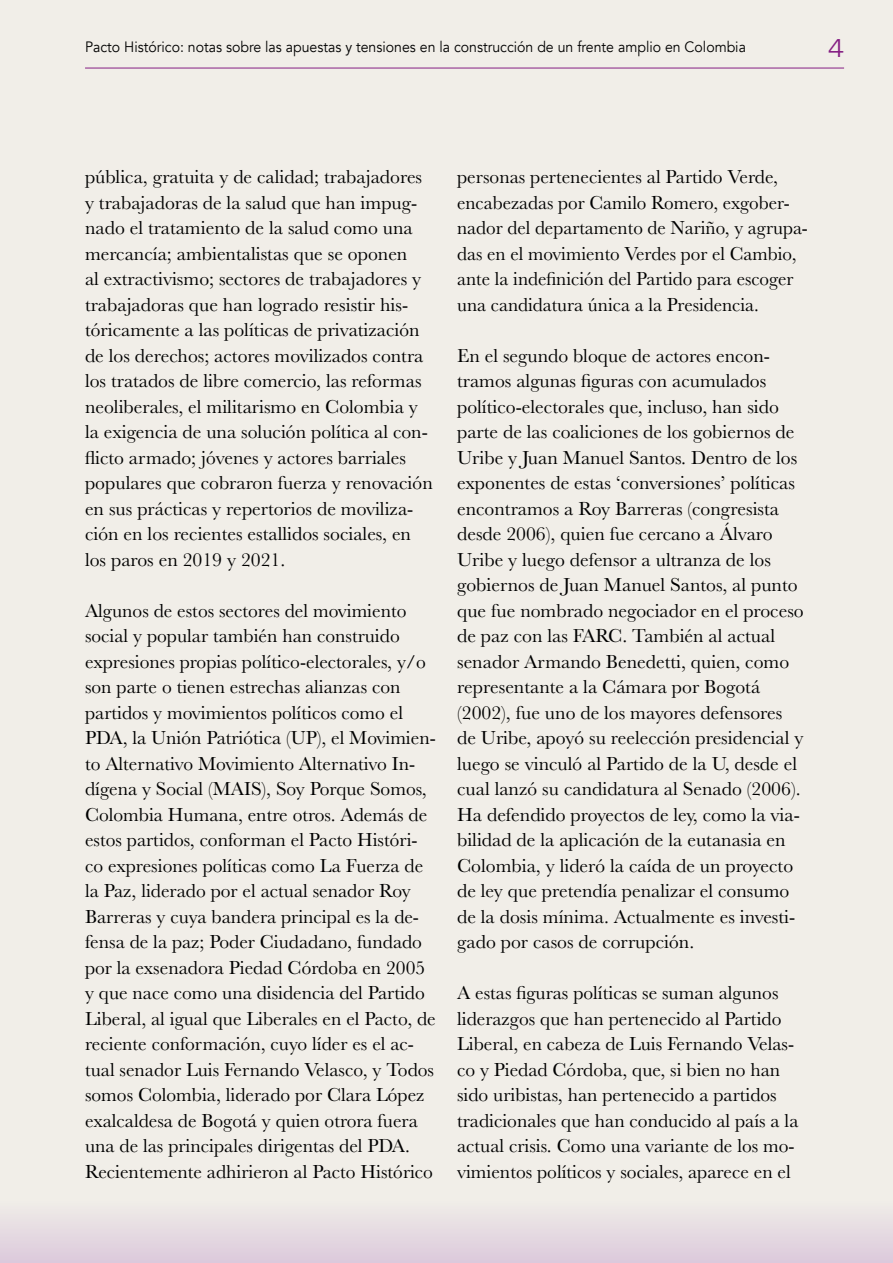
<style>
.page{position:relative;width:893px;height:1263px;background:#f1eee8}
.page>*{position:absolute;margin:0;border:0;box-sizing:border-box;transform-origin:0 0}
.t1{font:300 25.5px "Avenir";color:#851f83;scale:1.2 1}
.t2{font:19.5px/25.5px "Baskerville";color:#000}
.t3{font:15px "Avenir";color:#000;scale:.94 1}
</style>
<div class="page">
<hr style="left:85px;top:68px;width:759px;height:1px;background:#851f83">
<div style="left:0;top:1200px;width:893px;height:63px;background:linear-gradient(to bottom,#f0eee8,#dbc9db)"></div>
<p class="t3" style="left:85px;top:38px;width:705px">Pacto Histórico: notas sobre las apuestas y tensiones en la construcción de un frente amplio en Colombia</p>
<h1 class="t1" style="left:828px;top:34px;width:15px">4</h1>
<p class="t2" style="left:85px;top:164px;width:349px">pública, gratuita y de calidad; trabajadores y trabajadoras de la salud que han impug&shy;nado el tratamiento de la salud como una mercancía; ambientalistas que se oponen<br>al extractivismo; sectores de trabajadores y trabajadoras que han logrado resistir his&shy;tóricamente a las políticas de privatización de los derechos; actores movilizados contra los tratados de libre comercio, las reformas neoliberales, el militarismo en Colombia y la exigencia de una solución política al con&shy;flicto armado; jóvenes y actores barriales populares que cobraron fuerza y renovación en sus prácticas y repertorios de moviliza&shy;ción en los recientes estallidos sociales, en los paros en 2019 y 2021.</p>
<p class="t2" style="left:85px;top:598px;width:352px">Algunos de estos sectores del movimiento social y popular también han construido expresiones propias político-electorales, y/o son parte o tienen estrechas alianzas con partidos y movimientos políticos como el PDA, la Unión Patriótica (UP), el Movimien&shy;to Alternativo Movimiento Alternativo In&shy;dígena y Social (MAIS), Soy Porque Somos, Colombia Humana, entre otros. Además de estos partidos, conforman el Pacto Históri&shy;co expresiones políticas como La Fuerza de la Paz, liderado por el actual senador Roy Barreras y cuya bandera principal es la de&shy;fensa de la paz; Poder Ciudadano, fundado por la exsenadora Piedad Córdoba en 2005 y que nace como una disidencia del Partido Liberal, al igual que Liberales en el Pacto, de reciente conformación, cuyo líder es el ac&shy;tual senador Luis Fernando Velasco, y Todos somos Colombia, liderado por Clara López exalcaldesa de Bogotá y quien otrora fuera una de las principales dirigentas del PDA.<br>Recientemente adhirieron al Pacto Histórico</p>
<p class="t2" style="left:457px;top:165px;width:352px">personas pertenecientes al Partido Verde, encabezadas por Camilo Romero, exgober&shy;nador del departamento de Nariño, y agrupa&shy;das en el movimiento Verdes por el Cambio, ante la indefinición del Partido para escoger una candidatura única a la Presidencia.</p>
<p class="t2" style="left:457px;top:343px;width:348px">En el segundo bloque de actores encon&shy;tramos algunas figuras con acumulados político-electorales que, incluso, han sido parte de las coaliciones de los gobiernos de Uribe y Juan Manuel Santos. Dentro de los exponentes de estas ‘conversiones’ políticas encontramos a Roy Barreras (congresista desde 2006), quien fue cercano a Álvaro Uribe y luego defensor a ultranza de los gobiernos de Juan Manuel Santos, al punto que fue nombrado negociador en el proceso de paz con las FARC. También al actual senador Armando Benedetti, quien, como representante a la Cámara por Bogotá (2002), fue uno de los mayores defensores de Uribe, apoyó su reelección presidencial y luego se vinculó al Partido de la U, desde el cual lanzó su candidatura al Senado (2006).<br>Ha defendido proyectos de ley, como la via&shy;bilidad de la aplicación de la eutanasia en Colombia, y lideró la caída de un proyecto de ley que pretendía penalizar el consumo de la dosis mínima. Actualmente es investi&shy;gado por casos de corrupción.</p>
<p class="t2" style="left:457px;top:980px;width:343px">A estas figuras políticas se suman algunos liderazgos que han pertenecido al Partido Liberal, en cabeza de Luis Fernando Velas&shy;co y Piedad Córdoba, que, si bien no han sido uribistas, han pertenecido a partidos tradicionales que han conducido al país a la actual crisis. Como una variante de los mo&shy;vimientos políticos y sociales, aparece en el</p>
</div>
